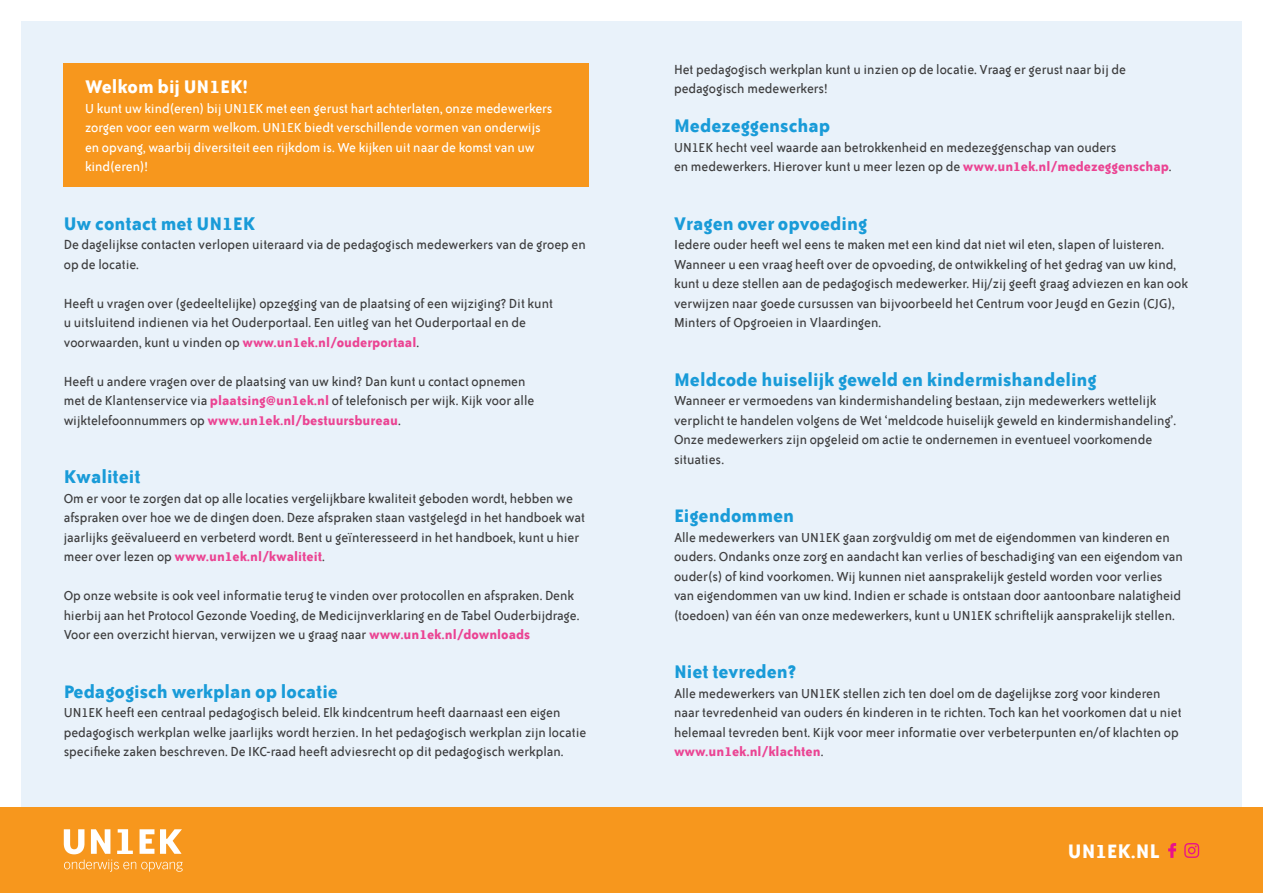
<style>
.page{position:relative;width:1263px;height:893px;background:#fff}
.page>*{position:absolute;margin:0;border:0;box-sizing:border-box;transform-origin:0 0}
.t1{font:700 22.5px "Bailey Sans ITC";color:#fff}
.t2{font:700 21px "Bailey Sans ITC";color:#199bd8}
.t3{font:700 21px "Bailey Sans ITC";color:#fff}
.t4{font:15px/19.5px "Bailey Sans ITC";color:#3e3e3f}
.t5{font:15px/19.5px "Bailey Sans ITC";color:#fff}
.s1{font-weight:700;color:#eb4493}
</style>
<div class="page">
<div style="left:21px;top:21px;width:1221px;height:787px;background:#e9f2fa"></div>
<div style="left:64px;top:64px;width:525px;height:123px;background:#f7971d"></div>
<div style="left:0;top:808px;width:1263px;height:85px;background:#f7971d"></div>
<svg style="left:64px;top:829px;width:119px;height:43px"></svg>
<svg style="left:1168px;top:843px;width:8px;height:15px"></svg>
<svg style="left:1184px;top:843px;width:15px;height:15px"></svg>
<p class="t3" style="left:85px;top:75px;width:164px">Welkom bij UN1EK!</p>
<p class="t5" style="left:85px;top:98px;width:469px">U kunt uw kind(eren) bij UN1EK met een gerust hart achterlaten, onze medewerkers zorgen voor een warm welkom. UN1EK biedt verschillende vormen van onderwijs en opvang, waarbij diversiteit een rijkdom is. We kijken uit naar de komst van uw kind(eren)!</p>
<p class="t2" style="left:64px;top:212px;width:193px">Uw contact met UN1EK</p>
<p class="t4" style="left:64px;top:235px;width:523px">De dagelijkse contacten verlopen uiteraard via de pedagogisch medewerkers van de groep en op de locatie.</p>
<p class="t4" style="left:64px;top:293px;width:491px">Heeft u vragen over (gedeeltelijke) opzegging van de plaatsing of een wijziging? Dit kunt u uitsluitend indienen via het Ouderportaal. Een uitleg van het Ouderportaal en de voorwaarden, kunt u vinden op <span class="s1">www.un1ek.nl/ouderportaal</span>.</p>
<p class="t4" style="left:64px;top:371px;width:472px">Heeft u andere vragen over de plaatsing van uw kind? Dan kunt u contact opnemen met de Klantenservice via <span class="s1">plaatsing@un1ek.nl</span> of telefonisch per wijk. Kijk voor alle wijktelefoonnummers op <span class="s1">www.un1ek.nl/bestuursbureau</span>.</p>
<p class="t2" style="left:64px;top:465px;width:78px">Kwaliteit</p>
<p class="t4" style="left:64px;top:488px;width:523px">Om er voor te zorgen dat op alle locaties vergelijkbare kwaliteit geboden wordt, hebben we afspraken over hoe we de dingen doen. Deze afspraken staan vastgelegd in het handboek wat jaarlijks geëvalueerd en verbeterd wordt. Bent u geïnteresseerd in het handboek, kunt u hier meer over lezen op <span class="s1">www.un1ek.nl/kwaliteit</span>.</p>
<p class="t4" style="left:64px;top:586px;width:517px">Op onze website is ook veel informatie terug te vinden over protocollen en afspraken. Denk hierbij aan het Protocol Gezonde Voeding, de Medicijnverklaring en de Tabel Ouderbijdrage.<br>Voor een overzicht hiervan, verwijzen we u graag naar <span class="s1">www.un1ek.nl/downloads</span></p>
<p class="t2" style="left:64px;top:680px;width:276px">Pedagogisch werkplan op locatie</p>
<p class="t4" style="left:64px;top:703px;width:524px">UN1EK heeft een centraal pedagogisch beleid. Elk kindcentrum heeft daarnaast een eigen pedagogisch werkplan welke jaarlijks wordt herzien. In het pedagogisch werkplan zijn locatie specifieke zaken beschreven. De IKC-raad heeft adviesrecht op dit pedagogisch werkplan.</p>
<p class="t4" style="left:674px;top:59px;width:453px">Het pedagogisch werkplan kunt u inzien op de locatie. Vraag er gerust naar bij de pedagogisch medewerkers!</p>
<p class="t2" style="left:674px;top:114px;width:158px">Medezeggenschap</p>
<p class="t4" style="left:674px;top:137px;width:444px">UN1EK hecht veel waarde aan betrokkenheid en medezeggenschap van ouders</p>
<p class="t4" style="left:674px;top:157px;width:499px">en medewerkers. Hierover kunt u meer lezen op de <span class="s1">www.un1ek.nl/medezeggenschap</span>.</p>
<p class="t2" style="left:674px;top:212px;width:195px">Vragen over opvoeding</p>
<p class="t4" style="left:674px;top:235px;width:492px">Iedere ouder heeft wel eens te maken met een kind dat niet wil eten, slapen of luisteren.</p>
<p class="t4" style="left:674px;top:254px;width:515px">Wanneer u een vraag heeft over de opvoeding, de ontwikkeling of het gedrag van uw kind, kunt u deze stellen aan de pedagogisch medewerker. Hij/zij geeft graag adviezen en kan ook verwijzen naar goede cursussen van bijvoorbeeld het Centrum voor Jeugd en Gezin (CJG), Minters of Opgroeien in Vlaardingen.</p>
<p class="t2" style="left:674px;top:368px;width:424px">Meldcode huiselijk geweld en kindermishandeling</p>
<p class="t4" style="left:674px;top:391px;width:504px">Wanneer er vermoedens van kindermishandeling bestaan, zijn medewerkers wettelijk verplicht te handelen volgens de Wet ‘meldcode huiselijk geweld en kindermishandeling’.<br>Onze medewerkers zijn opgeleid om actie te ondernemen in eventueel voorkomende situaties.</p>
<p class="t2" style="left:674px;top:504px;width:122px">Eigendommen</p>
<p class="t4" style="left:674px;top:527px;width:510px">Alle medewerkers van UN1EK gaan zorgvuldig om met de eigendommen van kinderen en ouders. Ondanks onze zorg en aandacht kan verlies of beschadiging van een eigendom van ouder(s) of kind voorkomen. Wij kunnen niet aansprakelijk gesteld worden voor verlies van eigendommen van uw kind. Indien er schade is ontstaan door aantoonbare nalatigheid (toedoen) van één van onze medewerkers, kunt u UN1EK schriftelijk aansprakelijk stellen.</p>
<p class="t2" style="left:674px;top:660px;width:124px">Niet tevreden?</p>
<p class="t4" style="left:674px;top:683px;width:509px">Alle medewerkers van UN1EK stellen zich ten doel om de dagelijkse zorg voor kinderen naar tevredenheid van ouders én kinderen in te richten. Toch kan het voorkomen dat u niet helemaal tevreden bent. Kijk voor meer informatie over verbeterpunten en/of klachten op <span class="s1">www.un1ek.nl/klachten</span>.</p>
<p class="t1" style="left:1068px;top:839px;width:94px">UN1EK.NL</p>
</div>
